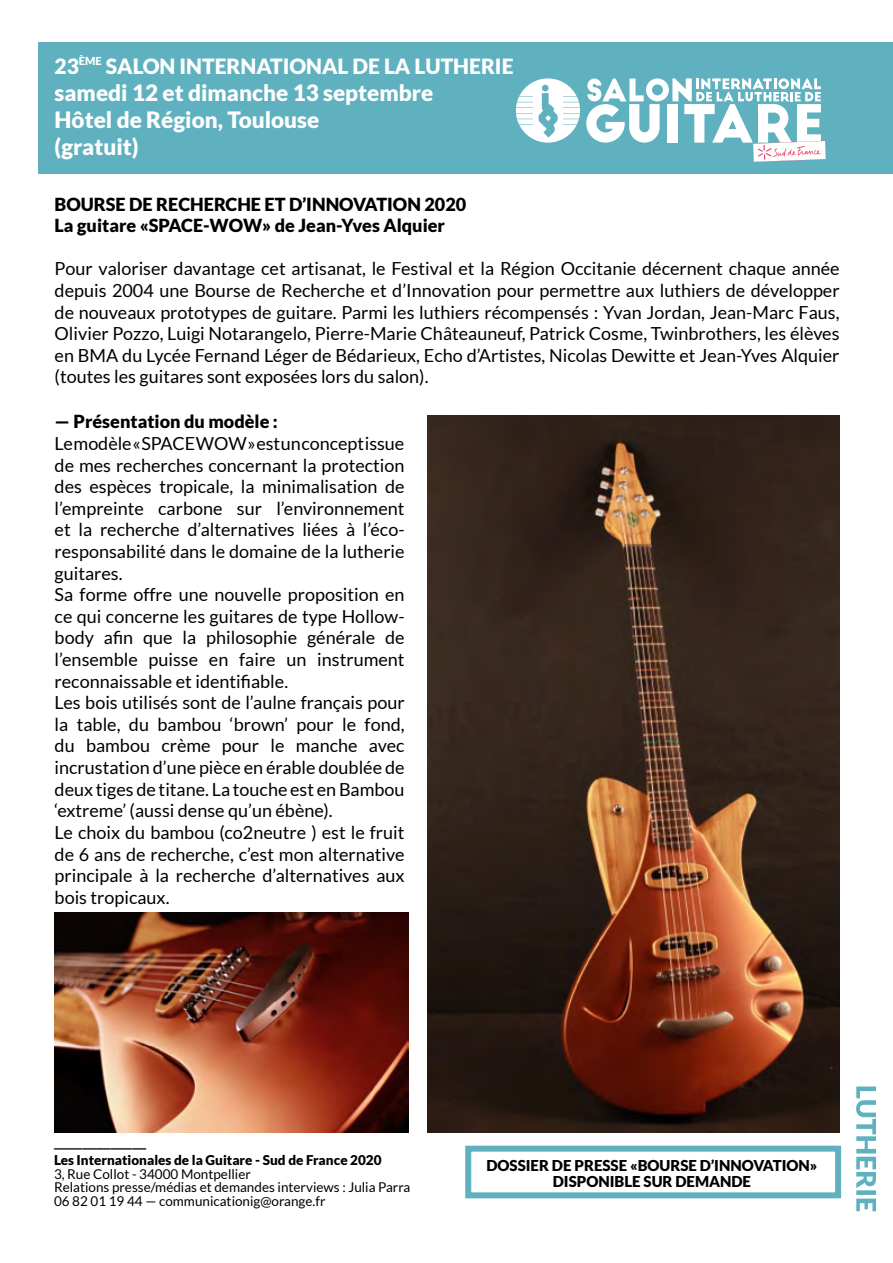
<style>
.page{position:relative;width:893px;height:1263px;background:#fff}
.page>*{position:absolute;margin:0;border:0;box-sizing:border-box;transform-origin:0 0}
.t1{font:900 22.5px/27px "Lato";color:#fff}
.t2{font:900 21px "Lato";color:#fff}
.t3{font:18px/21.6px "Lato";color:#000;text-align:justify}
.t4{font:900 18px/21.6px "Lato";color:#000}
.t5{font:900 15px/16.5px "Lato";color:#000;text-align:center}
.t6{font:13.5px/13.5px "Lato";color:#000}
.t7{font:900 13.5px "Lato";color:#000}
</style>
<div class="page">
<div style="left:38px;top:43px;width:855px;height:131px;background:#60b1c0"></div>
<svg style="left:516px;top:78px;width:64px;height:65px"></svg>
<svg style="left:586px;top:78px;width:240px;height:84px"></svg>
<img style="left:55px;top:912px;width:354px;height:220px">
<img style="left:428px;top:415px;width:412px;height:717px">
<div style="left:465px;top:1146px;width:376px;height:52px;border:6px solid #60b1c0"></div>
<svg style="left:856px;top:1086px;width:20px;height:125px"></svg>
<p class="t2" style="left:55px;top:54px;width:460px">23<sup>ème</sup> SALON INTERNATIONAL DE LA LUTHERIE</p>
<p class="t1" style="left:55px;top:78px;width:380px">samedi 12 et dimanche 13 septembre<br>Hôtel de Région, Toulouse<br>(gratuit)</p>
<p class="t4" style="left:55px;top:193px;width:413px">BOURSE DE RECHERCHE ET D’INNOVATION 2020<br>La guitare «SPACE-WOW» de Jean-Yves Alquier</p>
<p class="t3" style="left:55px;top:258px;width:786px">Pour valoriser davantage cet artisanat, le Festival et la Région Occitanie décernent chaque année depuis 2004 une Bourse de Recherche et d’Innovation pour permettre aux luthiers de développer de nouveaux prototypes de guitare. Parmi les luthiers récompensés : Yvan Jordan, Jean-Marc Faus, Olivier Pozzo, Luigi Notarangelo, Pierre-Marie Châteauneuf, Patrick Cosme, Twinbrothers, les élèves en BMA du Lycée Fernand Léger de Bédarieux, Echo d’Artistes, Nicolas Dewitte et Jean-Yves Alquier (toutes les guitares sont exposées lors du salon).</p>
<p class="t4" style="left:55px;top:411px;width:225px">— Présentation du modèle :</p>
<p class="t3" style="left:55px;top:433px;width:351px;text-align:left">Le modèle « SPACE WOW » est un concept issue de mes recherches concernant la protection des espèces tropicale, la minimalisation de l’empreinte carbone sur l’environnement et la recherche d’alternatives liées à l’éco&shy;responsabilité dans le domaine de la lutherie guitares.<br>Sa forme offre une nouvelle proposition en ce qui concerne les guitares de type Hollow&shy;body afin que la philosophie générale de l’ensemble puisse en faire un instrument reconnaissable et identifiable.<br>Les bois utilisés sont de l’aulne français pour la table, du bambou ‘brown’ pour le fond, du bambou crème pour le manche avec incrustation d’une pièce en érable doublée de deux tiges de titane. La touche est en Bambou ‘extreme’ (aussi dense qu’un ébène).<br>Le choix du bambou (co2neutre ) est le fruit de 6 ans de recherche, c’est mon alternative principale à la recherche d’alternatives aux bois tropicaux.</p>
<p class="t3" style="left:54px;top:1130px;width:94px">_____________</p>
<p class="t7" style="left:54px;top:1152px;width:329px">Les Internationales de la Guitare - Sud de France 2020</p>
<p class="t6" style="left:54px;top:1167px;width:358px">3, Rue Collot - 34000 Montpellier<br>Relations presse/médias et demandes interviews : Julia Parra<br>06 82 01 19 44 — communicationig@orange.fr</p>
<p class="t5" style="left:486px;top:1156px;width:333px">DOSSIER DE PRESSE «BOURSE D’INNOVATION»<br>DISPONIBLE SUR DEMANDE</p>
</div>
